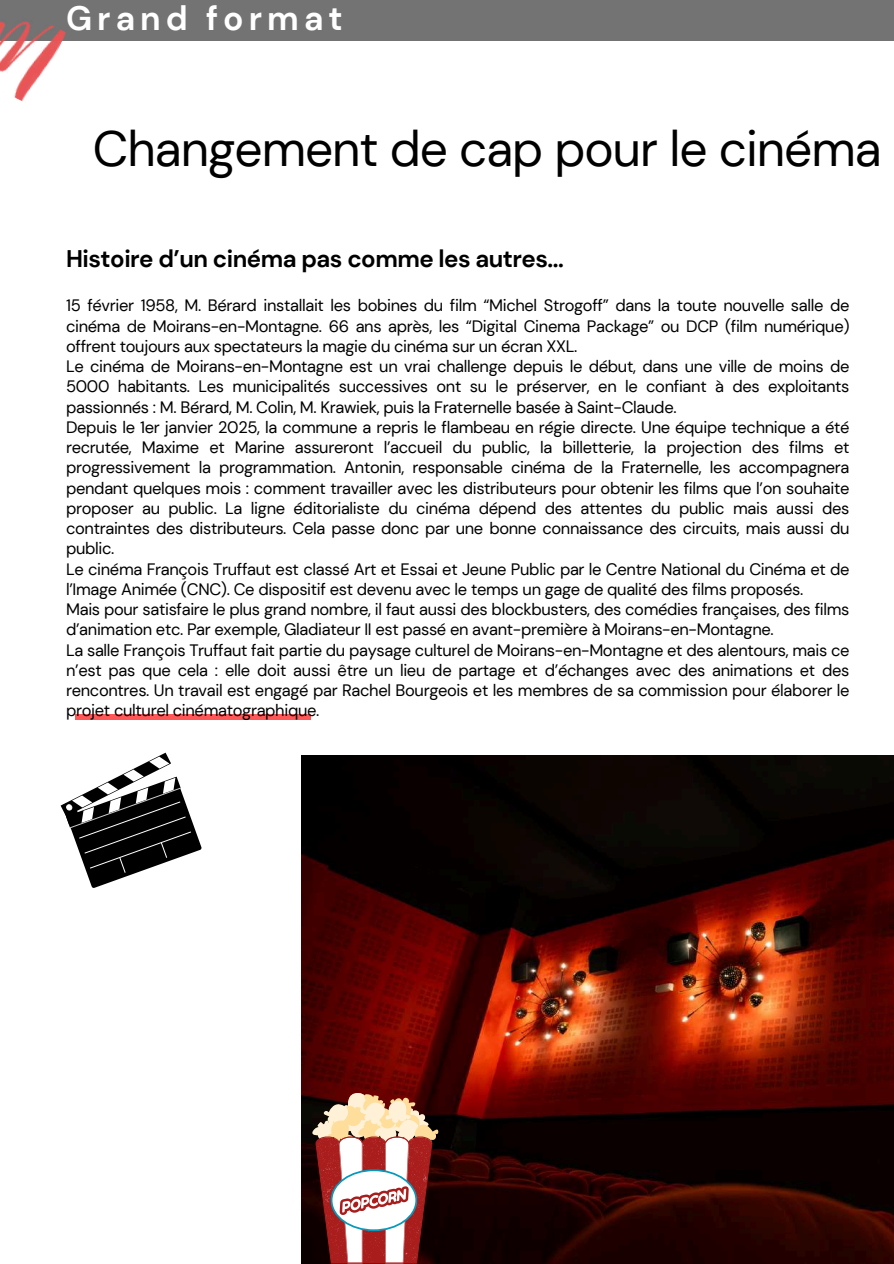
<style>
.page{position:relative;width:894px;height:1264px;background:#fff}
.page>*{position:absolute;margin:0;border:0;box-sizing:border-box;transform-origin:0 0}
.t1{font:49.5px "DM Sans";letter-spacing:-.02em;color:#000}
.t2{font:700 33.75px "DM Sans";letter-spacing:.15em;color:#fff}
.t3{font:700 24px "DM Sans";letter-spacing:-.02em;color:#000}
.t4{font:16.5px/20.2px "DM Sans";letter-spacing:-.02em;color:#000}
</style>
<div class="page">
<div style="left:0;top:0;width:893px;height:41px;background:#737373"></div>
<img style="left:0;top:21px;width:66px;height:81px">
<img style="left:301px;top:755px;width:592px;height:508px">
<div style="left:75px;top:714px;width:235px;height:6px;background:#ff5757"></div>
<svg style="left:310px;top:1092px;width:129px;height:171px"></svg>
<svg style="left:61px;top:752px;width:141px;height:136px"></svg>
<h2 class="t2" style="left:66px;top:-3px;width:278px">Grand format</h2>
<h1 class="t1" style="left:93px;top:117px;width:789px">Changement de cap pour le cinéma</h1>
<h3 class="t3" style="left:66px;top:243px;width:499px">Histoire d’un cinéma pas comme les autres...</h3>
<p class="t4" style="left:66px;top:295px;width:784px">15 février 1958, M. Bérard installait les bobines du film “Michel Strogoff” dans la toute nouvelle salle de cinéma de Moirans-en-Montagne. 66 ans après, les “Digital Cinema Package” ou DCP (film numérique) offrent toujours aux spectateurs la magie du cinéma sur un écran XXL.<br>Le cinéma de Moirans-en-Montagne est un vrai challenge depuis le début, dans une ville de moins de 5000 habitants. Les municipalités successives ont su le préserver, en le confiant à des exploitants passionnés : M. Bérard, M. Colin, M. Krawiek, puis la Fraternelle basée à Saint-Claude.<br>Depuis le 1er janvier 2025, la commune a repris le flambeau en régie directe. Une équipe technique a été recrutée, Maxime et Marine assureront l’accueil du public, la billetterie, la projection des films et progressivement la programmation. Antonin, responsable cinéma de la Fraternelle, les accompagnera pendant quelques mois : comment travailler avec les distributeurs pour obtenir les films que l’on souhaite proposer au public. La ligne éditorialiste du cinéma dépend des attentes du public mais aussi des contraintes des distributeurs. Cela passe donc par une bonne connaissance des circuits, mais aussi du public.<br>Le cinéma François Truffaut est classé Art et Essai et Jeune Public par le Centre National du Cinéma et de l’Image Animée (CNC). Ce dispositif est devenu avec le temps un gage de qualité des films proposés.<br>Mais pour satisfaire le plus grand nombre, il faut aussi des blockbusters, des comédies françaises, des films d’animation etc. Par exemple, Gladiateur II est passé en avant-première à Moirans-en-Montagne.<br>La salle François Truffaut fait partie du paysage culturel de Moirans-en-Montagne et des alentours, mais ce n’est pas que cela : elle doit aussi être un lieu de partage et d’échanges avec des animations et des rencontres. Un travail est engagé par Rachel Bourgeois et les membres de sa commission pour élaborer le projet culturel cinématographique.</p>
</div>
